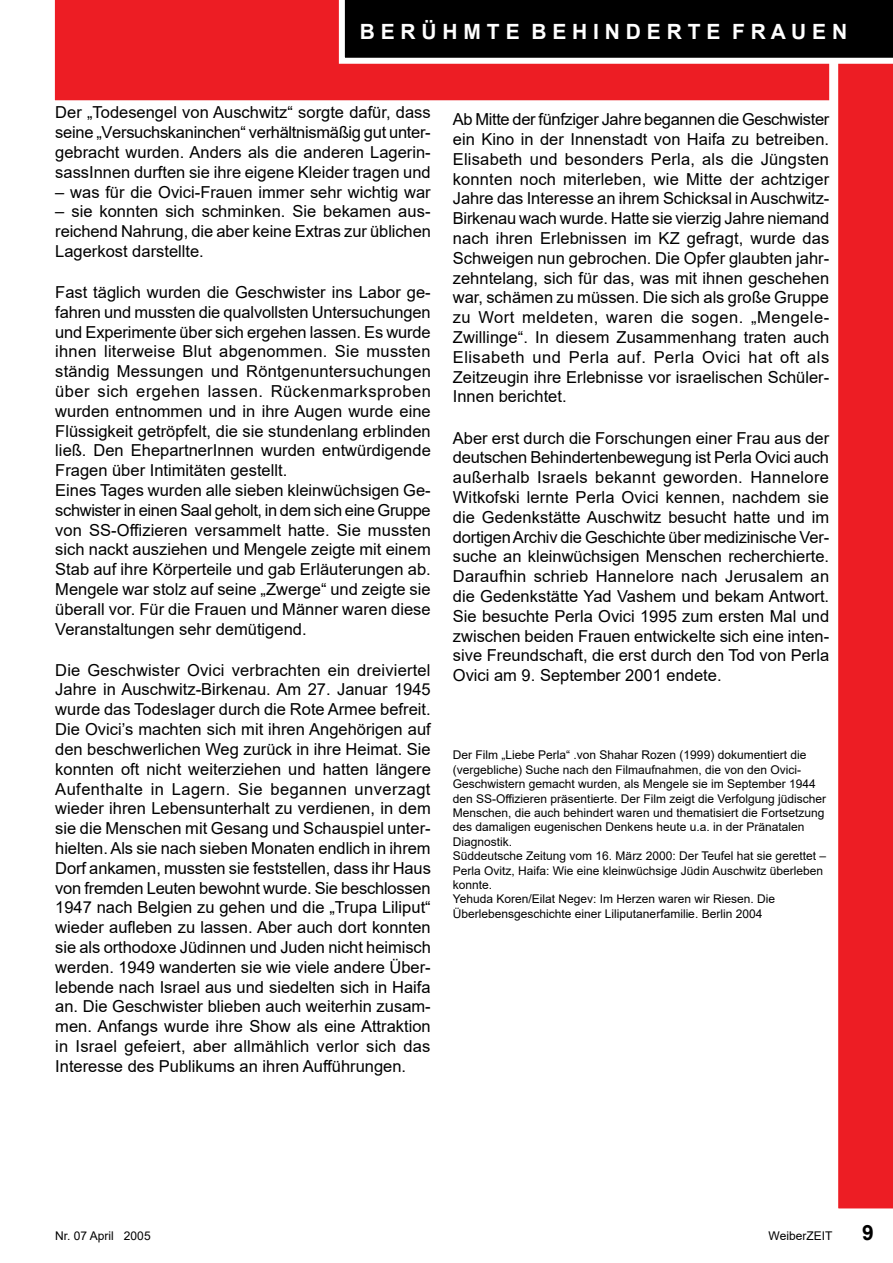
<style>
.page{position:relative;width:893px;height:1263px;background:#fff}
.page>*{position:absolute;margin:0;border:0;box-sizing:border-box;transform-origin:0 0}
.t1{font:700 21px "Arial";color:#fff}
.t2{font:700 21px "Arial";color:#000}
.t3{font:16.5px/19.8px "Arial";color:#000;text-align:justify}
.t4{font:12px/14.4px "Arial";color:#000}
</style>
<div class="page">
<div style="left:54px;top:0;width:775px;height:101px;background:#ed1d24"></div>
<svg style="left:829px;top:64px;width:64px;height:1145px"></svg>
<svg style="left:339px;top:0;width:554px;height:64px;background:#1b1a1a"></svg>
<p class="t1" style="left:360px;top:17px;width:489px">B E R Ü H M T E B E H I N D E R T E F R A U E N</p>
<p class="t3" style="left:55px;top:102px;width:377px">Der „Todesengel von Auschwitz“ sorgte dafür, dass seine „Versuchskaninchen“ verhältnismäßig gut unter&shy;gebracht wurden. Anders als die anderen Lagerin&shy;sassInnen durften sie ihre eigene Kleider tragen und</p>
<p class="t3" style="left:55px;top:182px;width:377px">– was für die Ovici-Frauen immer sehr wichtig war</p>
<p class="t3" style="left:55px;top:201px;width:377px">– sie konnten sich schminken. Sie bekamen aus&shy;reichend Nahrung, die aber keine Extras zur üblichen Lagerkost darstellte.</p>
<p class="t3" style="left:55px;top:282px;width:377px">Fast täglich wurden die Geschwister ins Labor ge&shy;fahren und mussten die qualvollsten Untersuchungen und Experimente über sich ergehen lassen. Es wurde ihnen literweise Blut abgenommen. Sie mussten ständig Messungen und Röntgenuntersuchungen über sich ergehen lassen. Rückenmarksproben wurden entnommen und in ihre Augen wurde eine Flüssigkeit getröpfelt, die sie stundenlang erblinden ließ. Den EhepartnerInnen wurden entwürdigende Fragen über Intimitäten gestellt.</p>
<p class="t3" style="left:55px;top:480px;width:377px">Eines Tages wurden alle sieben kleinwüchsigen Ge&shy;schwister in einen Saal geholt, in dem sich eine Gruppe von SS-Offizieren versammelt hatte. Sie mussten sich nackt ausziehen und Mengele zeigte mit einem Stab auf ihre Körperteile und gab Erläuterungen ab.<br>Mengele war stolz auf seine „Zwerge“ und zeigte sie überall vor. Für die Frauen und Männer waren diese Veranstaltungen sehr demütigend.</p>
<p class="t3" style="left:55px;top:660px;width:377px">Die Geschwister Ovici verbrachten ein dreiviertel Jahre in Auschwitz-Birkenau. Am 27. Januar 1945 wurde das Todeslager durch die Rote Armee befreit.<br>Die Ovici’s machten sich mit ihren Angehörigen auf den beschwerlichen Weg zurück in ihre Heimat. Sie konnten oft nicht weiterziehen und hatten längere Aufenthalte in Lagern. Sie begannen unverzagt wieder ihren Lebensunterhalt zu verdienen, in dem sie die Menschen mit Gesang und Schauspiel unter&shy;hielten. Als sie nach sieben Monaten endlich in ihrem Dorf ankamen, mussten sie feststellen, dass ihr Haus von fremden Leuten bewohnt wurde. Sie beschlossen 1947 nach Belgien zu gehen und die „Trupa Liliput“ wieder aufleben zu lassen. Aber auch dort konnten sie als orthodoxe Jüdinnen und Juden nicht heimisch werden. 1949 wanderten sie wie viele andere Über&shy;lebende nach Israel aus und siedelten sich in Haifa an. Die Geschwister blieben auch weiterhin zusam&shy;men. Anfangs wurde ihre Show als eine Attraktion in Israel gefeiert, aber allmählich verlor sich das Interesse des Publikums an ihren Aufführungen.</p>
<p class="t3" style="left:453px;top:109px;width:378px">Ab Mitte der fünfziger Jahre begannen die Geschwister ein Kino in der Innenstadt von Haifa zu betreiben.<br>Elisabeth und besonders Perla, als die Jüngsten konnten noch miterleben, wie Mitte der achtziger Jahre das Interesse an ihrem Schicksal in Auschwitz-Birkenau wach wurde. Hatte sie vierzig Jahre niemand nach ihren Erlebnissen im KZ gefragt, wurde das Schweigen nun gebrochen. Die Opfer glaubten jahr&shy;zehntelang, sich für das, was mit ihnen geschehen war, schämen zu müssen. Die sich als große Gruppe zu Wort meldeten, waren die sogen. „Mengele-Zwillinge“. In diesem Zusammenhang traten auch Elisabeth und Perla auf. Perla Ovici hat oft als Zeitzeugin ihre Erlebnisse vor israelischen Schüler-Innen berichtet.</p>
<p class="t3" style="left:453px;top:428px;width:378px">Aber erst durch die Forschungen einer Frau aus der deutschen Behindertenbewegung ist Perla Ovici auch außerhalb Israels bekannt geworden. Hannelore Witkofski lernte Perla Ovici kennen, nachdem sie die Gedenkstätte Auschwitz besucht hatte und im dortigen Archiv die Geschichte über medizinische Ver&shy;suche an kleinwüchsigen Menschen recherchierte.<br>Daraufhin schrieb Hannelore nach Jerusalem an die Gedenkstätte Yad Vashem und bekam Antwort.<br>Sie besuchte Perla Ovici 1995 zum ersten Mal und zwischen beiden Frauen entwickelte sich eine inten&shy;sive Freundschaft, die erst durch den Tod von Perla Ovici am 9. September 2001 endete.</p>
<p class="t4" style="left:453px;top:748px;width:375px">Der Film „Liebe Perla“ .von Shahar Rozen (1999) dokumentiert die (vergebliche) Suche nach den Filmaufnahmen, die von den Ovici-Geschwistern gemacht wurden, als Mengele sie im September 1944 den SS-Offizieren präsentierte. Der Film zeigt die Verfolgung jüdischer Menschen, die auch behindert waren und thematisiert die Fortsetzung des damaligen eugenischen Denkens heute u.a. in der Pränatalen Diagnostik.</p>
<p class="t4" style="left:453px;top:849px;width:375px">Süddeutsche Zeitung vom 16. März 2000: Der Teufel hat sie gerettet –<br>Perla Ovitz, Haifa: Wie eine kleinwüchsige Jüdin Auschwitz überleben konnte.</p>
<p class="t4" style="left:453px;top:892px;width:324px">Yehuda Koren/Eilat Negev: Im Herzen waren wir Riesen. Die<br>Überlebensgeschichte einer Liliputanerfamilie. Berlin 2004</p>
<p class="t4" style="left:55px;top:1229px;width:97px">Nr. 07 April 2005</p>
<p class="t4" style="left:768px;top:1229px;width:65px">WeiberZEIT</p>
<p class="t2" style="left:862px;top:1218px;width:13px">9</p>
</div>
